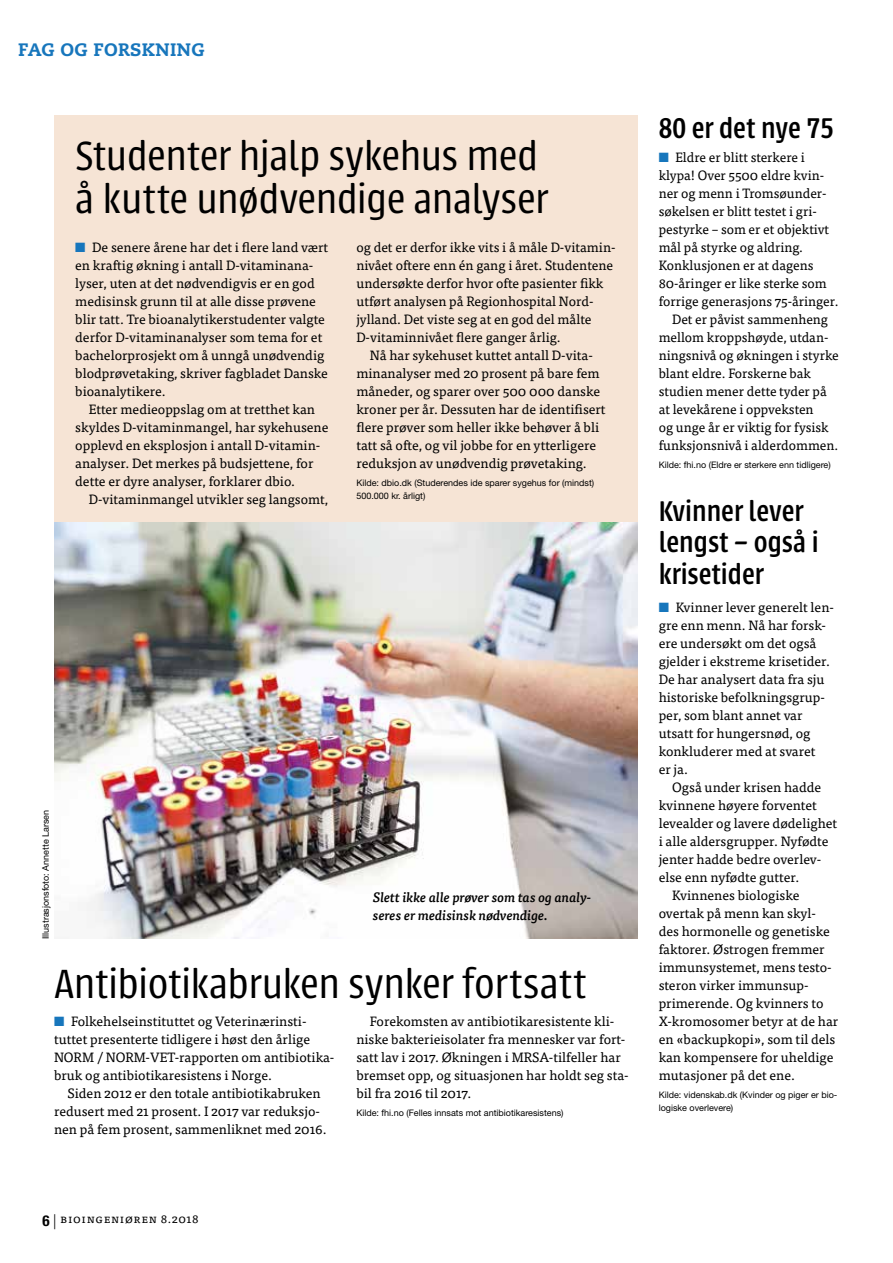
<style>
.page{position:relative;width:893px;height:1263px;background:#fff}
.page>*{position:absolute;margin:0;border:0;box-sizing:border-box;transform-origin:0 0}
.t1{font:300 45px/43.5px "Urbana";letter-spacing:-.01em;color:#000}
.t2{font:500 31.5px/31.5px "Urbana";color:#000;scale:.96 1}
.t3{font:800 18px "Caecilia LT Std";letter-spacing:.02em;color:#1776bc}
.t4{font:13.5px/18px "Tisa Pro";color:#000}
.t5{font:italic 500 13.5px/18px "Tisa Pro";color:#000}
.t6{font:12px "Tisa Pro";letter-spacing:.05em;color:#000}
.t7{font:9px/13.5px "Helvetica Neue LT Pro";color:#000}
.s1{color:#1776bc}
.s2{font-family:"Helvetica Neue LT Pro";font-weight:700;font-stretch:condensed;font-size:15px}
.s3{font-family:"Helvetica Neue LT Pro";font-weight:300;font-size:15px}
</style>
<div class="page">
<div style="left:54px;top:115px;width:583px;height:528px;background:#f6e4d5"></div>
<img style="left:54px;top:523px;width:583px;height:416px">
<h3 class="t3" style="left:18px;top:39px;width:188px">FAG OG FORSKNING</h3>
<h1 class="t1" style="left:75px;top:134px;width:474px">Studenter hjalp sykehus med å kutte unødvendige analyser</h1>
<p class="t4" style="left:75px;top:237px;width:255px"><span class="s1">■</span> De senere årene har det i flere land vært en kraftig økning i antall D-vitaminana&shy;lyser, uten at det nødvendigvis er en god medisinsk grunn til at alle disse prøvene blir tatt. Tre bioanalytikerstudenter valgte derfor D-vitaminanalyser som tema for et bachelorprosjekt om å unngå unødvendig blodprøvetaking, skriver fagbladet Danske bioanalytikere.</p>
<p class="t4" style="left:75px;top:399px;width:255px;text-indent:14px">Etter medieoppslag om at tretthet kan skyldes D-vitaminmangel, har sykehusene opplevd en eksplosjon i antall D-vitamin&shy;analyser. Det merkes på budsjettene, for dette er dyre analyser, forklarer dbio.</p>
<p class="t4" style="left:89px;top:489px;width:241px">D-vitaminmangel utvikler seg langsomt,</p>
<p class="t4" style="left:356px;top:237px;width:261px">og det er derfor ikke vits i å måle D-vitamin-</p>
<p class="t4" style="left:356px;top:255px;width:258px">nivået oftere enn én gang i året. Studentene</p>
<p class="t4" style="left:356px;top:273px;width:249px">undersøkte derfor hvor ofte pasienter fikk</p>
<p class="t4" style="left:356px;top:291px;width:239px">utført analysen på Regionhospital Nord-</p>
<p class="t4" style="left:356px;top:309px;width:237px">jylland. Det viste seg at en god del målte</p>
<p class="t4" style="left:356px;top:327px;width:206px">D-vitaminnivået flere ganger årlig.</p>
<p class="t4" style="left:370px;top:345px;width:225px">Nå har sykehuset kuttet antall D-vita-</p>
<p class="t4" style="left:356px;top:363px;width:245px">minanalyser med 20 prosent på bare fem</p>
<p class="t4" style="left:356px;top:381px;width:245px">måneder, og sparer over 500 000 danske</p>
<p class="t4" style="left:356px;top:399px;width:251px">kroner per år. Dessuten har de identifisert</p>
<p class="t4" style="left:356px;top:417px;width:244px">flere prøver som heller ikke behøver å bli</p>
<p class="t4" style="left:356px;top:435px;width:241px">tatt så ofte, og vil jobbe for en ytterligere</p>
<p class="t4" style="left:356px;top:453px;width:232px">reduksjon av unødvendig prøvetaking.</p>
<p class="t7" style="left:356px;top:476px;width:239px">Kilde: dbio.dk (Studerendes ide sparer sygehus for (mindst)<br>500.000 kr. årligt)</p>
<p class="t7" style="left:39px;top:939px;width:131px;rotate:-90deg">Illustrasjonsfoto: Annette Larsen</p>
<p class="t5" style="left:373px;top:887px;width:220px">Slett ikke alle prøver som tas og analy&shy;seres er medisinsk nødvendige.</p>
<h1 class="t1" style="left:54px;top:962px;width:534px">Antibiotikabruken synker fortsatt</h1>
<p class="t4" style="left:54px;top:1011px;width:282px"><span class="s1">■</span> Folkehelseinstituttet og Veterinærinsti&shy;tuttet presenterte tidligere i høst den årlige NORM / NORM-VET-rapporten om antibiotika&shy;bruk og antibiotikaresistens i Norge.</p>
<p class="t4" style="left:54px;top:1083px;width:274px;text-align:center">Siden 2012 er den totale antibiotikabruken redusert med 21 prosent. I 2017 var reduksjo&shy;nen på fem prosent, sammenliknet med 2016.</p>
<p class="t4" style="left:356px;top:1011px;width:274px;text-indent:14px">Forekomsten av antibiotikaresistente kli&shy;niske bakterieisolater fra mennesker var fort&shy;satt lav i 2017. Økningen i MRSA-tilfeller har bremset opp, og situasjonen har holdt seg sta&shy;bil fra 2016 til 2017.</p>
<p class="t7" style="left:356px;top:1106px;width:209px">Kilde: fhi.no (Felles innsats mot antibiotikaresistens)</p>
<h2 class="t2" style="left:659px;top:113px;width:184px">80 er det nye 75</h2>
<p class="t4" style="left:659px;top:147px;width:148px"><span class="s1">■</span> Eldre er blitt sterkere i</p>
<p class="t4" style="left:659px;top:165px;width:167px">klypa! Over 5500 eldre kvin-</p>
<p class="t4" style="left:659px;top:183px;width:168px">ner og menn i Tromsøunder-</p>
<p class="t4" style="left:659px;top:201px;width:160px">søkelsen er blitt testet i gri-</p>
<p class="t4" style="left:659px;top:219px;width:172px">pestyrke – som er et objektivt</p>
<p class="t4" style="left:659px;top:237px;width:146px">mål på styrke og aldring.</p>
<p class="t4" style="left:659px;top:255px;width:156px">Konklusjonen er at dagens</p>
<p class="t4" style="left:659px;top:273px;width:170px">80-åringer er like sterke som</p>
<p class="t4" style="left:659px;top:291px;width:181px">forrige generasjons 75-åringer.</p>
<p class="t4" style="left:672px;top:309px;width:157px">Det er påvist sammenheng</p>
<p class="t4" style="left:659px;top:327px;width:171px">mellom kroppshøyde, utdan-</p>
<p class="t4" style="left:659px;top:345px;width:182px">ningsnivå og økningen i styrke</p>
<p class="t4" style="left:659px;top:363px;width:154px">blant eldre. Forskerne bak</p>
<p class="t4" style="left:659px;top:381px;width:170px">studien mener dette tyder på</p>
<p class="t4" style="left:659px;top:399px;width:156px">at levekårene i oppveksten</p>
<p class="t4" style="left:659px;top:417px;width:172px">og unge år er viktig for fysisk</p>
<p class="t4" style="left:659px;top:435px;width:181px">funksjonsnivå i alderdommen.</p>
<p class="t7" style="left:659px;top:458px;width:174px">Kilde: fhi.no (Eldre er sterkere enn tidligere)</p>
<h2 class="t2" style="left:659px;top:495px;width:168px">Kvinner lever lengst – også i krisetider</h2>
<p class="t4" style="left:659px;top:597px;width:177px"><span class="s1">■</span> Kvinner lever generelt len&shy;gre enn menn. Nå har forsk&shy;ere undersøkt om det også gjelder i ekstreme krisetider.<br>De har analysert data fra sju historiske befolkningsgrup&shy;per, som blant annet var utsatt for hungersnød, og konkluderer med at svaret<br>er ja.</p>
<p class="t4" style="left:672px;top:777px;width:151px">Også under krisen hadde</p>
<p class="t4" style="left:659px;top:795px;width:160px">kvinnene høyere forventet</p>
<p class="t4" style="left:659px;top:813px;width:180px">levealder og lavere dødelighet</p>
<p class="t4" style="left:659px;top:831px;width:171px">i alle aldersgrupper. Nyfødte</p>
<p class="t4" style="left:659px;top:849px;width:163px">jenter hadde bedre overlev-</p>
<p class="t4" style="left:659px;top:867px;width:142px">else enn nyfødte gutter.</p>
<p class="t4" style="left:672px;top:885px;width:129px">Kvinnenes biologiske</p>
<p class="t4" style="left:659px;top:903px;width:159px">overtak på menn kan skyl-</p>
<p class="t4" style="left:659px;top:921px;width:173px">des hormonelle og genetiske</p>
<p class="t4" style="left:659px;top:939px;width:168px">faktorer. Østrogen fremmer</p>
<p class="t4" style="left:659px;top:957px;width:173px">immunsystemet, mens testo-</p>
<p class="t4" style="left:659px;top:975px;width:152px">steron virker immunsup-</p>
<p class="t4" style="left:659px;top:993px;width:166px">primerende. Og kvinners to</p>
<p class="t4" style="left:659px;top:1011px;width:181px">X-kromosomer betyr at de har</p>
<p class="t4" style="left:659px;top:1029px;width:178px">en «backupkopi», som til dels</p>
<p class="t4" style="left:659px;top:1047px;width:176px">kan kompensere for uheldige</p>
<p class="t4" style="left:659px;top:1065px;width:138px">mutasjoner på det ene.</p>
<p class="t7" style="left:659px;top:1088px;width:180px">Kilde: videnskab.dk (Kvinder og piger er bio&shy;logiske overlevere)</p>
<p class="t6" style="left:43px;top:1209px;width:157px"><span class="s2">6</span> <span class="s3">|</span> Bioingeniøren 8.2018</p>
</div>
